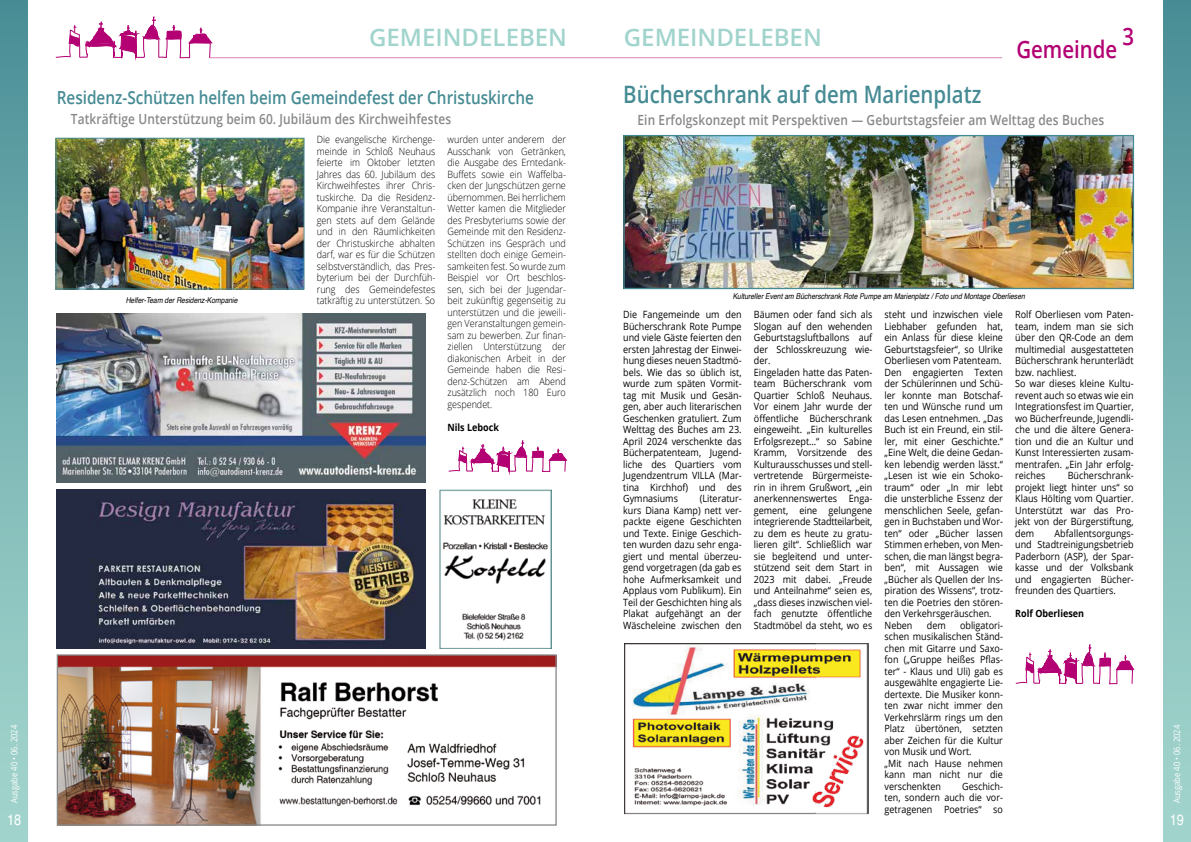
<style>
.page{position:relative;width:1191px;height:842px;background:#fff}
.page>*{position:absolute;margin:0;border:0;box-sizing:border-box;transform-origin:0 0}
.t1{font:600 24px "Open Sans";color:#468b94;scale:.85 1}
.t2{font:600 24px "Open Sans";color:#a1d4cc}
.t3{font:600 24px "Open Sans";color:#b30073;scale:.85 1}
.t4{font:600 18px "Open Sans";color:#468b94;scale:.85 1}
.t5{font:15px "Helvetica";color:#fff;scale:.85 1}
.t6{font:600 14px "Open Sans";letter-spacing:.01em;color:#87888a;scale:.85 1}
.t7{font:10px/11.5px "Open Sans";color:#000;text-align:justify;scale:.9 1}
.t8{font:300 10px/11.5px "Open Sans";color:#000;text-align:justify;scale:.9 1}
.t9{font:700 10px "Open Sans";color:#000;scale:.9 1}
.t10{font:9px "Open Sans";color:#fff;scale:.85 1}
.t11{font:italic 8px "Helvetica";color:#000;scale:.85 1}
</style>
<div class="page">
<div style="left:0;top:0;width:28px;height:842px;background:linear-gradient(to bottom,#4c9098,#a8dad0)"></div>
<hr style="left:209px;top:57px;width:793px;height:1px;background:#b30073">
<svg style="left:55px;top:16px;width:159px;height:45px"></svg>
<div style="left:1162px;top:0;width:29px;height:842px;background:linear-gradient(to bottom,#4c9098,#a8dad0)"></div>
<svg style="left:448px;top:440px;width:120px;height:53px"></svg>
<img style="left:57px;top:140px;width:245px;height:148px">
<div style="left:55px;top:138px;width:249px;height:152px;border:1px solid #468b94"></div>
<svg style="left:1015px;top:644px;width:120px;height:41px"></svg>
<img style="left:59px;top:656px;width:496px;height:168px">
<div style="left:57px;top:654px;width:500px;height:172px;border:1px solid #87888a"></div>
<img style="left:57px;top:489px;width:368px;height:159px">
<img style="left:439px;top:489px;width:112px;height:159px">
<img style="left:624px;top:643px;width:245px;height:172px">
<img style="left:625px;top:137px;width:507px;height:150px">
<div style="left:623px;top:135px;width:511px;height:154px;border:1px solid #468b94"></div>
<img style="left:57px;top:314px;width:368px;height:168px">
<p class="t10" style="left:8px;top:803px;width:94px;rotate:-90deg">Ausgabe 40 • 06. 2024</p>
<h3 class="t5" style="left:7px;top:811px;width:18px">18</h3>
<h1 class="t2" style="left:369px;top:21px;width:199px">GEMEINDELEBEN</h1>
<h1 class="t2" style="left:624px;top:21px;width:199px">GEMEINDELEBEN</h1>
<h1 class="t3" style="left:1122px;top:20px;width:15px">3</h1>
<h1 class="t3" style="left:1016px;top:33px;width:120px">Gemeinde</h1>
<h2 class="t4" style="left:57px;top:85px;width:563px">Residenz-Schützen helfen beim Gemeindefest der Christuskirche</h2>
<h3 class="t6" style="left:71px;top:110px;width:449px">Tatkräftige Unterstützung beim 60. Jubiläum des Kirchweihfestes</h3>
<p class="t8" style="left:317px;top:134px;width:133px">Die evangelische Kirchenge&shy;meinde in Schloß Neuhaus feierte im Oktober letzten Jahres das 60. Jubiläum des Kirchweihfestes ihrer Chris&shy;tuskirche. Da die Residenz-Kompanie ihre Veranstaltun&shy;gen stets auf dem Gelände und in den Räumlichkeiten der Christuskirche abhalten darf, war es für die Schützen selbstverständlich, das Pres&shy;byterium bei der Durchfüh&shy;rung des Gemeindefestes tatkräftig zu unterstützen. So</p>
<p class="t8" style="left:447px;top:134px;width:133px">wurden unter anderem der Ausschank von Getränken, die Ausgabe des Erntedank-Buffets sowie ein Waffelba&shy;cken der Jungschützen gerne übernommen. Bei herrlichem Wetter kamen die Mitglieder des Presbyteriums sowie der Gemeinde mit den Residenz-Schützen ins Gespräch und stellten doch einige Gemein&shy;samkeiten fest. So wurde zum Beispiel vor Ort beschlos&shy;sen, sich bei der Jugendar&shy;beit zukünftig gegenseitig zu unterstützen und die jeweili&shy;gen Veranstaltungen gemein&shy;sam zu bewerben. Zur finan&shy;ziellen Unterstützung der diakonischen Arbeit in der Gemeinde haben die Resi&shy;denz-Schützen am Abend zusätzlich noch 180 Euro gespendet.</p>
<p class="t9" style="left:447px;top:420px;width:59px">Nils Lebock</p>
<p class="t11" style="left:126px;top:294px;width:133px">Helfer-Team der Residenz-Kompanie</p>
<h1 class="t1" style="left:623px;top:78px;width:423px">Bücherschrank auf dem Marienplatz</h1>
<h3 class="t6" style="left:637px;top:110px;width:550px">Ein Erfolgskonzept mit Perspektiven — Geburtstagsfeier am Welttag des Buches</h3>
<p class="t11" style="left:732px;top:290px;width:345px">Kultureller Event am Bücherschrank Rote Pumpe am Marienplatz / Foto und Montage Oberliesen</p>
<p class="t7" style="left:623px;top:308px;width:133px">Die Fangemeinde um den Bücherschrank Rote Pumpe und viele Gäste feierten den ersten Jahrestag der Einwei&shy;hung dieses neuen Stadtmö&shy;bels. Wie das so üblich ist, wurde zum späten Vormit&shy;tag mit Musik und Gesän&shy;gen, aber auch literarischen Geschenken gratuliert. Zum Welttag des Buches am 23.<br>April 2024 verschenkte das Bücherpatenteam, Jugend&shy;liche des Quartiers vom Jugendzentrum VILLA (Mar&shy;tina Kirchhof) und des Gymnasiums</p>
<p class="t7" style="left:754px;top:308px;width:133px;text-align:left">Bäumen oder fand sich als<br>Slogan auf den wehenden<br>Geburtstagsluftballons auf der Schlosskreuzung wie&shy;der.<br>Eingeladen hatte das Paten&shy;team Bücherschrank vom<br>Quartier Schloß Neuhaus.<br>Vor einem Jahr wurde der öffentliche Bücherschrank eingeweiht. „Ein kulturelles<br>Erfolgsrezept…“ so Sabine<br>Kramm, Vorsitzende des<br>Kulturausschusses und stell&shy;vertretende Bürgermeiste&shy;rin in ihrem Grußwort, „ein anerkennenswertes Enga&shy;gement, eine gelungene integrierende Stadtteilarbeit, zu dem es heute zu gratu&shy;lieren gilt“. Schließlich war sie begleitend und unter&shy;stützend seit dem Start in<br>2023 mit dabei. „Freude und Anteilnahme“ seien es, „dass dieses inzwischen viel&shy;fach genutzte öffentliche<br>Stadtmöbel da steht, wo es</p>
<p class="t7" style="left:884px;top:308px;width:133px;text-align:left">steht und inzwischen viele<br>Liebhaber gefunden hat, ein Anlass für diese kleine<br>Geburtstagsfeier“, so Ulrike<br>Oberliesen vom Patenteam.<br>Den engagierten Texten der Schülerinnen und Schü&shy;ler konnte man Botschaf&shy;ten und Wünsche rund um das Lesen entnehmen. „Das<br>Buch ist ein Freund, ein stil&shy;ler, mit einer Geschichte.“ „Eine Welt, die deine Gedan&shy;ken lebendig werden lässt.“ „Lesen ist wie ein Schoko&shy;traum“ oder „In mir lebt die unsterbliche Essenz der menschlichen Seele, gefan&shy;gen in Buchstaben und Wor&shy;ten“ oder „Bücher lassen<br>Stimmen erheben, von Men&shy;schen, die man längst begra&shy;ben“, mit Aussagen wie „Bücher als Quellen der Ins&shy;piration des Wissens“, trotz&shy;ten die Poetries den stören&shy;den Verkehrsgeräuschen.<br>Neben</p>
<p class="t7" style="left:1015px;top:308px;width:133px;text-align:left">Rolf Oberliesen vom Paten&shy;team, indem man sie sich über den QR-Code an dem multimedial ausgestatteten<br>Bücherschrank herunterlädt bzw. nachliest.<br>So war dieses kleine Kultu&shy;revent auch so etwas wie ein<br>Integrationsfest im Quartier, wo Bücherfreunde, Jugendli&shy;che und die ältere Genera&shy;tion und die an Kultur und<br>Kunst Interessierten zusam&shy;mentrafen. „Ein Jahr erfolg&shy;reiches</p>
<p class="t7" style="left:1015px;top:469px;width:133px;text-indent:53px">Bücherschrank&shy;projekt liegt hinter uns“ so Klaus Hölting vom Quartier.<br>Unterstützt war das Pro&shy;jekt von der Bürgerstiftung, dem</p>
<p class="t7" style="left:623px;top:492px;width:133px;text-indent:77px">(Literatur&shy;kurs Diana Kamp) nett ver&shy;packte eigene Geschichten und Texte. Einige Geschich&shy;ten wurden dazu sehr enga&shy;giert und mental überzeu&shy;gend vorgetragen (da gab es hohe Aufmerksamkeit und Applaus vom Publikum). Ein Teil der Geschichten hing als Plakat aufgehängt an der Wäscheleine zwischen den</p>
<p class="t7" style="left:1015px;top:527px;width:133px;text-indent:39px">Abfallentsorgungs&shy;und Stadtreinigungsbetrieb Paderborn (ASP), der Spar&shy;kasse und der Volksbank und engagierten Bücher&shy;freunden des Quartiers.</p>
<p class="t9" style="left:1015px;top:606px;width:78px">Rolf Oberliesen</p>
<p class="t7" style="left:884px;top:619px;width:133px;text-align:left;text-indent:75px">obligatori&shy;schen musikalischen Ständ&shy;chen mit Gitarre und Saxo&shy;fon („Gruppe heißes Pflas&shy;ter“ - Klaus und Uli) gab es ausgewählte engagierte Lie&shy;dertexte. Die Musiker konn&shy;ten zwar nicht immer den<br>Verkehrslärm rings um den<br>Platz übertönen, setzten aber Zeichen für die Kultur von Musik und Wort.<br>„Mit nach Hause nehmen kann man nicht nur die verschenkten</p>
<p class="t7" style="left:926px;top:619px;width:23px">dem</p>
<p class="t7" style="left:884px;top:780px;width:133px;text-indent:78px">Geschich&shy;ten, sondern auch die vor&shy;getragenen Poetries“ so</p>
<p class="t10" style="left:1170px;top:803px;width:94px;rotate:-90deg">Ausgabe 40 • 06. 2024</p>
<h3 class="t5" style="left:1169px;top:811px;width:18px">19</h3>
</div>
